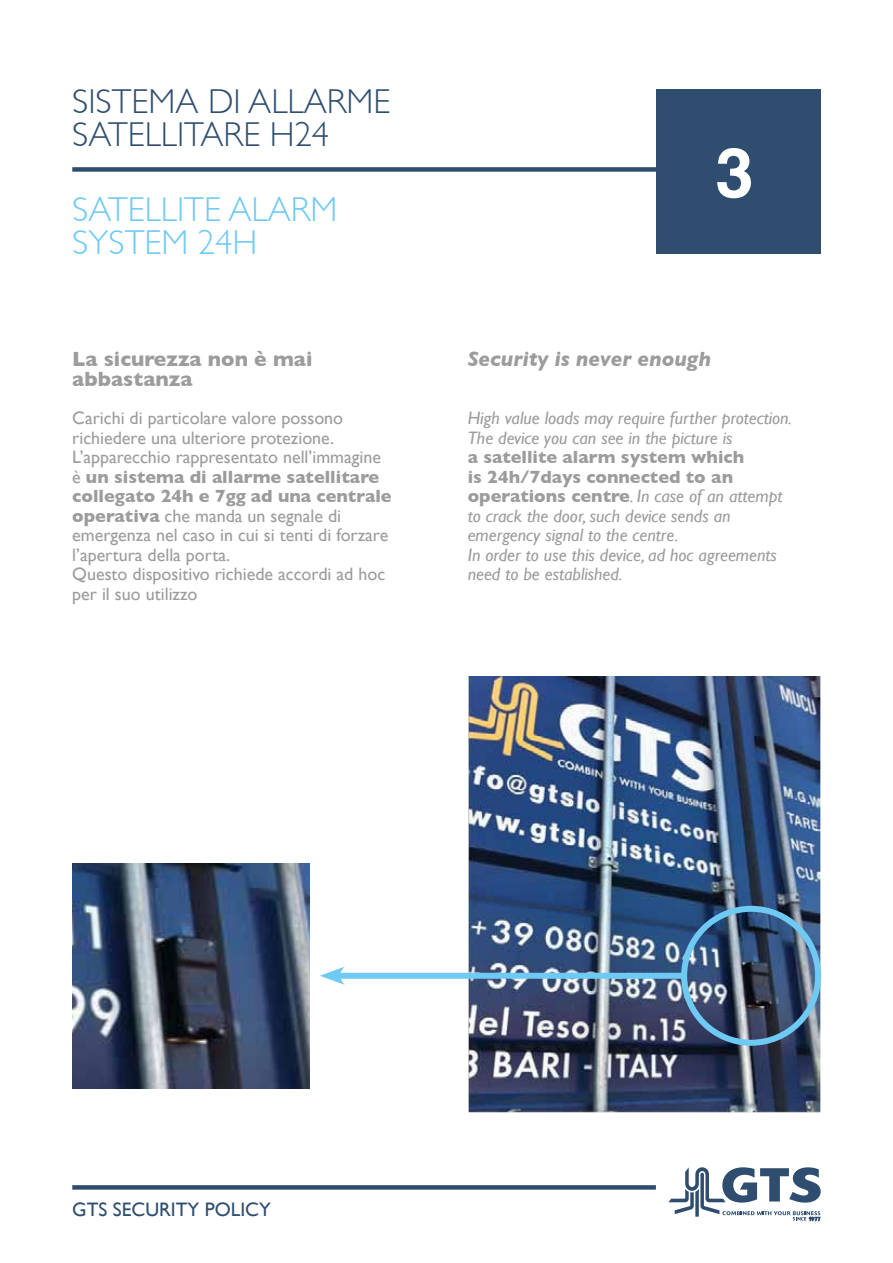
<style>
.page{position:relative;width:893px;height:1263px;background:#fff}
.page>*{position:absolute;margin:0;border:0;box-sizing:border-box;transform-origin:0 0}
.t1{font:700 69px "Helvetica";color:#fff}
.t2{font:300 34.5px/33px "Gill Sans";color:#2f4e6f}
.t3{font:300 34.5px/33px "Gill Sans";color:#6fcaf3}
.t4{font:700 21px/19.5px "Gill Sans";color:#9c9c9d}
.t5{font:italic 700 21px "Gill Sans";color:#9c9c9d}
.t6{font:19.5px "Gill Sans";color:#2f4e6f}
.t7{font:18px/19.5px "Gill Sans";color:#9c9c9d}
.t8{font:italic 18px/19.5px "Gill Sans";color:#9c9c9d}
.s1{font-weight:700}
.s2{font-weight:700;font-style:normal}
</style>
<div class="page">
<div style="left:72px;top:167px;width:749px;height:5px;background:#2f4e6f"></div>
<div style="left:72px;top:1185px;width:584px;height:5px;background:#2f4e6f"></div>
<div style="left:656px;top:89px;width:165px;height:165px;background:#2f4e6f"></div>
<svg style="left:669px;top:1167px;width:152px;height:54px"></svg>
<img style="left:468px;top:676px;width:352px;height:436px">
<img style="left:72px;top:863px;width:238px;height:225px">
<div style="left:681px;top:906px;width:140px;height:140px;border:6px solid #6fcaf3;border-radius:50%"></div>
<div style="left:335px;top:973px;width:351px;height:6px;background:#6fcaf3"></div>
<svg style="left:320px;top:966px;width:25px;height:19px"></svg>
<h2 class="t2" style="left:72px;top:85px;width:320px">SISTEMA DI ALLARME<br>SATELLITARE H24</h2>
<h2 class="t3" style="left:72px;top:193px;width:267px">SATELLITE ALARM<br>SYSTEM 24H</h2>
<p class="t4" style="left:72px;top:349px;width:242px">La sicurezza non è mai abbastanza</p>
<p class="t7" style="left:72px;top:408px;width:321px">Carichi di particolare valore possono richiedere una ulteriore protezione.<br>L’apparecchio rappresentato nell’immagine è <span class="s1">un sistema di allarme satellitare collegato 24h e 7gg ad una centrale operativa</span> che manda un segnale di emergenza nel caso in cui si tenti di forzare l’apertura della porta.<br>Questo dispositivo richiede accordi ad hoc per il suo utilizzo</p>
<h1 class="t1" style="left:715px;top:117px;width:40px">3</h1>
<p class="t5" style="left:468px;top:347px;width:245px">Security is never enough</p>
<p class="t8" style="left:468px;top:409px;width:326px">High value loads may require further protection.<br>The device you can see in the picture is</p>
<p class="t8" style="left:468px;top:448px;width:316px"><span class="s2">a satellite alarm system which<br>is 24h/7days connected to an operations centre</span>. In case of an attempt to crack the door, such device sends an emergency signal to the centre.<br>In order to use this device, ad hoc agreements need to be established.</p>
<p class="t6" style="left:72px;top:1197px;width:200px">GTS Security policy</p>
</div>
